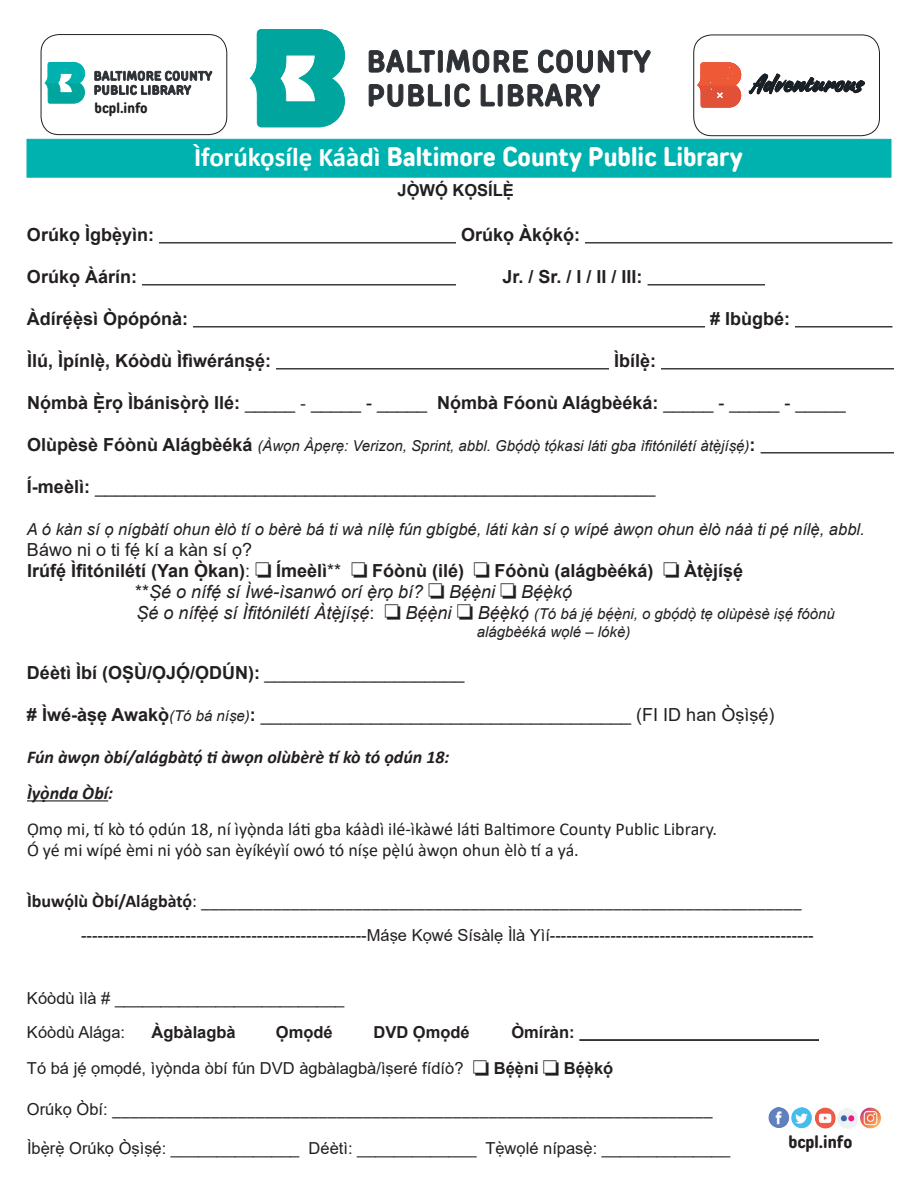
<style>
.page{position:relative;width:918px;height:1188px;background:#fff}
.page>*{position:absolute;margin:0;border:0;box-sizing:border-box;transform-origin:0 0}
.t1{font:700 condensed 27px "TT Rounds Neue";color:#fff}
.t2{font:18px/21px "Calibri";color:#231f20}
.t3{font:700 18px "Arial";color:#231f20}
.t4{font:italic 18px/21px "Arial";color:#231f20}
.t5{font:18px "Arial";color:#231f20}
.t6{font:italic 700 18px/36px "Calibri";color:#231f20}
.t7{font:700 condensed 18px "TT Rounds Neue";color:#231f20}
.t8{font:16.5px/34.5px "Arial";color:#231f20}
.t9{font:italic 16.5px "Arial";color:#231f20}
.t10{font:700 16.5px "Arial";color:#231f20}
.t11{font:italic 15px "Arial";color:#231f20}
.t12{font:700 condensed 15px "TT Rounds Neue";color:#231f20}
.s1{font-family:"Calibri";font-stretch:normal}
.s2{font-weight:400}
.s3{font-family:"Times New Roman";font-weight:400}
.s4{font-weight:700;font-style:normal;font-size:18px}
.s5{font-weight:700}
.s6{font-weight:700;font-style:normal}
.s7{font-style:normal}
.s8{font-size:15px}
.s9{font-style:italic;font-size:15px}
.s10{font-family:"Arial";font-size:16.5px}
</style>
<div class="page">
<hr style="left:27px;top:800px;width:81px;height:1px;background:#231f20">
<hr style="left:579px;top:1039px;width:240px;height:2px;background:#231f20">
<hr style="left:761px;top:452px;width:133px;height:1px;background:#231f20">
<hr style="left:661px;top:368px;width:233px;height:1px;background:#231f20">
<hr style="left:276px;top:368px;width:333px;height:1px;background:#231f20">
<hr style="left:795px;top:326px;width:97px;height:1px;background:#231f20">
<hr style="left:193px;top:326px;width:512px;height:1px;background:#231f20">
<hr style="left:648px;top:284px;width:117px;height:1px;background:#231f20">
<hr style="left:142px;top:284px;width:314px;height:1px;background:#231f20">
<hr style="left:585px;top:242px;width:307px;height:1px;background:#231f20">
<hr style="left:159px;top:242px;width:297px;height:1px;background:#231f20">
<img style="left:768px;top:1107px;width:113px;height:22px">
<svg style="left:40px;top:34px;width:188px;height:101px"></svg>
<svg style="left:369px;top:50px;width:159px;height:23px"></svg>
<svg style="left:538px;top:50px;width:112px;height:23px"></svg>
<svg style="left:369px;top:84px;width:34px;height:23px"></svg>
<svg style="left:409px;top:84px;width:40px;height:22px"></svg>
<svg style="left:455px;top:84px;width:15px;height:23px"></svg>
<svg style="left:481px;top:84px;width:21px;height:22px"></svg>
<svg style="left:508px;top:84px;width:92px;height:22px"></svg>
<svg style="left:693px;top:34px;width:187px;height:102px"></svg>
<svg style="left:251px;top:30px;width:94px;height:97px"></svg>
<div style="left:27px;top:139px;width:864px;height:38px;background:#00b2af;border:1px solid #00b2af"></div>
<p class="t12" style="left:94px;top:98px;width:55px">bcpl.info</p>
<h1 class="t1" style="left:194px;top:138px;width:550px"><span class="s1">Ìforúkọsílẹ Káàdì</span> Baltimore County Public Library</h1>
<h2 class="t10" style="left:397px;top:178px;width:118px">JỌWỌ KỌSÍLẸ</h2>
<h2 class="t10" style="left:415px;top:178px;width:6px">̀</h2>
<h2 class="t10" style="left:444px;top:178px;width:5px">́</h2>
<h2 class="t10" style="left:511px;top:178px;width:6px">̀</h2>
<p class="t3" style="left:27px;top:222px;width:129px">Orúkọ Ìgbẹ̀yìn:</p>
<p class="t3" style="left:461px;top:222px;width:120px">Orúkọ Àkọkọ:</p>
<p class="t3" style="left:550px;top:225px;width:26px">́ ́</p>
<p class="t3" style="left:27px;top:264px;width:112px">Orúkọ Àárín:</p>
<p class="t3" style="left:502px;top:264px;width:142px">Jr. / Sr. / I / II / III:</p>
<p class="t3" style="left:27px;top:306px;width:163px">Àdírẹẹsì Òpópónà:</p>
<p class="t3" style="left:71px;top:309px;width:17px">́ ̀</p>
<p class="t3" style="left:710px;top:306px;width:82px"># Ibùgbé:</p>
<p class="t3" style="left:27px;top:348px;width:246px">Ìlú, Ìpínlẹ, Kóòdù Ìfìwéránṣẹ:</p>
<p class="t3" style="left:103px;top:351px;width:7px">̀</p>
<p class="t3" style="left:263px;top:351px;width:5px">́</p>
<p class="t3" style="left:614px;top:348px;width:44px">Ìbílẹ: ̀</p>
<h4 class="t3" style="left:27px;top:390px;width:820px">Nọmbà Ẹrọ Ìbánisọrọ Ilé: <span class="s2">_____</span> <span class="s3">-</span> <span class="s2">_____ - _____</span> Nọmbà Fóonù Alágbèéká: <span class="s2">_____ - _____ - __ ___</span></h4>
<p class="t3" style="left:102px;top:390px;width:7px">̀</p>
<p class="t3" style="left:188px;top:393px;width:25px">̀ ̀</p>
<p class="t3" style="left:458px;top:393px;width:5px">́</p>
<p class="t11" style="left:27px;top:436px;width:719px"><span class="s4">Olùpèsè Fóònù Alágbèéká</span> (Àwọn Àpẹrẹ: Verizon, Sprint, abbl. Gbọdọ tọkasi láti gba ìfitónilétí àtẹjíṣẹ</p>
<p class="t3" style="left:48px;top:393px;width:5px">́</p>
<p class="t11" style="left:538px;top:438px;width:4px">̀</p>
<p class="t11" style="left:719px;top:438px;width:4px">̀</p>
<p class="t11" style="left:742px;top:437px;width:15px">́)<span class="s4">:</span></p>
<p class="t5" style="left:27px;top:474px;width:630px"><span class="s5">Í-meèlì:</span> ________________________________________________________</p>
<p class="t9" style="left:27px;top:518px;width:839px">A ó kàn sí ọ nígbàtí ohun èlò tí o bèrè bá ti wà nílẹ fún gbígbé, láti kàn sí ọ wípé àwọn ohun èlò náà ti pẹ nílẹ̀, abbl.</p>
<p class="t11" style="left:521px;top:438px;width:5px">́</p>
<p class="t11" style="left:554px;top:438px;width:5px">́</p>
<p class="t9" style="left:391px;top:521px;width:4px">̀</p>
<p class="t9" style="left:786px;top:521px;width:5px">́</p>
<p class="t5" style="left:138px;top:540px;width:5px">́</p>
<p class="t4" style="left:135px;top:560px;width:701px;text-indent:-108px"><span class="s6">Irúfẹ́ Ìfitónilétí (Yan Ọ̀kan)</span><span class="s7">:</span> □ <span class="s6">Ímeèlì</span><span class="s7">**</span> □ <span class="s6">Fóònù (ilé)</span> □ <span class="s6">Fóònù (alágbèéká)</span> □ <span class="s6">Àtẹ̀jíṣẹ́<br></span><span class="s7">**</span>Ṣé o nífẹ́ sí Ìwé-ìsanwó orí ẹ̀rọ bí? □ Bẹ́ẹ̀ni □ Bẹ́ẹ̀kọ́<br>Ṣé o nífẹ̀ẹ́ sí Ìfitónilétí Àtẹ̀jíṣẹ́<span class="s7">:</span> □ Bẹ́ẹ̀ni □ Bẹ́ẹ̀kọ́ <span class="s8">(Tó bá jẹ</span><sub>́</sub> <span class="s8">bẹ</span><sub>́</sub><span class="s8">ẹ</span><sub>̀</sub><span class="s8">ni, o gbọ</span><sub>́</sub><span class="s8">dọ</span><sub>̀</sub> <span class="s8">tẹ olùpèsè iṣẹ</span><sub>́</sub> <span class="s8">fóònù</span></p>
<p class="t11" style="left:477px;top:622px;width:155px">alágbèéká wọlé – lókè)</p>
<p class="t3" style="left:27px;top:660px;width:439px">Déètì Ìbí (OṢÙ/ỌJỌ́/ỌDÚN): <span class="s2">____________________</span></p>
<p class="t5" style="left:27px;top:702px;width:749px"><span class="s5"># Ìwé-àṣẹ Awakọ̀</span><span class="s9">(Tó bá níṣe)</span><span class="s5">:</span> _____________________________________ (FI ID han Òṣìṣẹ́)</p>
<p class="t6" style="left:27px;top:738px;width:424px">Fún àwọn òbí/alágbàtọ́ti àwọn olùbèrè tí kò tó ọdún 18:<br>Ìyọ̀nda Òbí:</p>
<p class="t2" style="left:27px;top:818px;width:692px">Ọmọ mi, tí kò tó ọdún 18, ní ìyọ̀nda láti gba káàdì ilé-ìkàwé láti Baltimore County Public Library.<br>Ó yé mi wípé èmi ni yóò san èyíkéyìí owó tó níṣe pẹ̀lú àwọn ohun èlò tí a yá.</p>
<p class="t2" style="left:27px;top:890px;width:776px"><span class="s5">Ìbuwọ́lù Òbí/Alágbàtọ́</span>: ___________________________________________________________________</p>
<p class="t8" style="left:81px;top:918px;width:734px">----------------------------------------------------Máṣe Kọwé Sísàlẹ Ìlà Yìí------------------------------------------------</p>
<p class="t5" style="left:27px;top:537px;width:227px">Báwo ni o ti fẹ kí a kàn sí ọ?</p>
<p class="t8" style="left:27px;top:981px;width:319px">Kóòdù ìlà # _________________________<br>Kóòdù Alága:</p>
<p class="t8" style="left:27px;top:1014px;width:589px;line-height:36px;text-indent:485px"><span class="s5">Òmíràn:<br></span>Tó bá jẹ́ ọmọdé, ìyọ̀nda òbí fún DVD àgbàlagbà/ìṣeré fídíò? □ <span class="s5">Bẹ́ẹ̀ni</span> □ <span class="s5">Bẹ́ẹ̀kọ́</span></p>
<p class="t2" style="left:27px;top:1098px;width:687px"><span class="s10">Orúkọ Òbí:</span> ___________________________________________________________________</p>
<p class="t8" style="left:27px;top:1131px;width:705px">Ìbẹ̀rẹ̀ Orúkọ Òṣìṣẹ́: ______________ Déètì: _____________ Tẹ̀wọlé nípasẹ̀: ______________</p>
<p class="t10" style="left:151px;top:1021px;width:86px">Àgbàlagbà</p>
<p class="t10" style="left:276px;top:1021px;width:58px">Ọmọdé</p>
<p class="t10" style="left:373px;top:1021px;width:98px">DVD Ọmọdé</p>
<p class="t7" style="left:788px;top:1130px;width:65px">bcpl.info</p>
</div>
